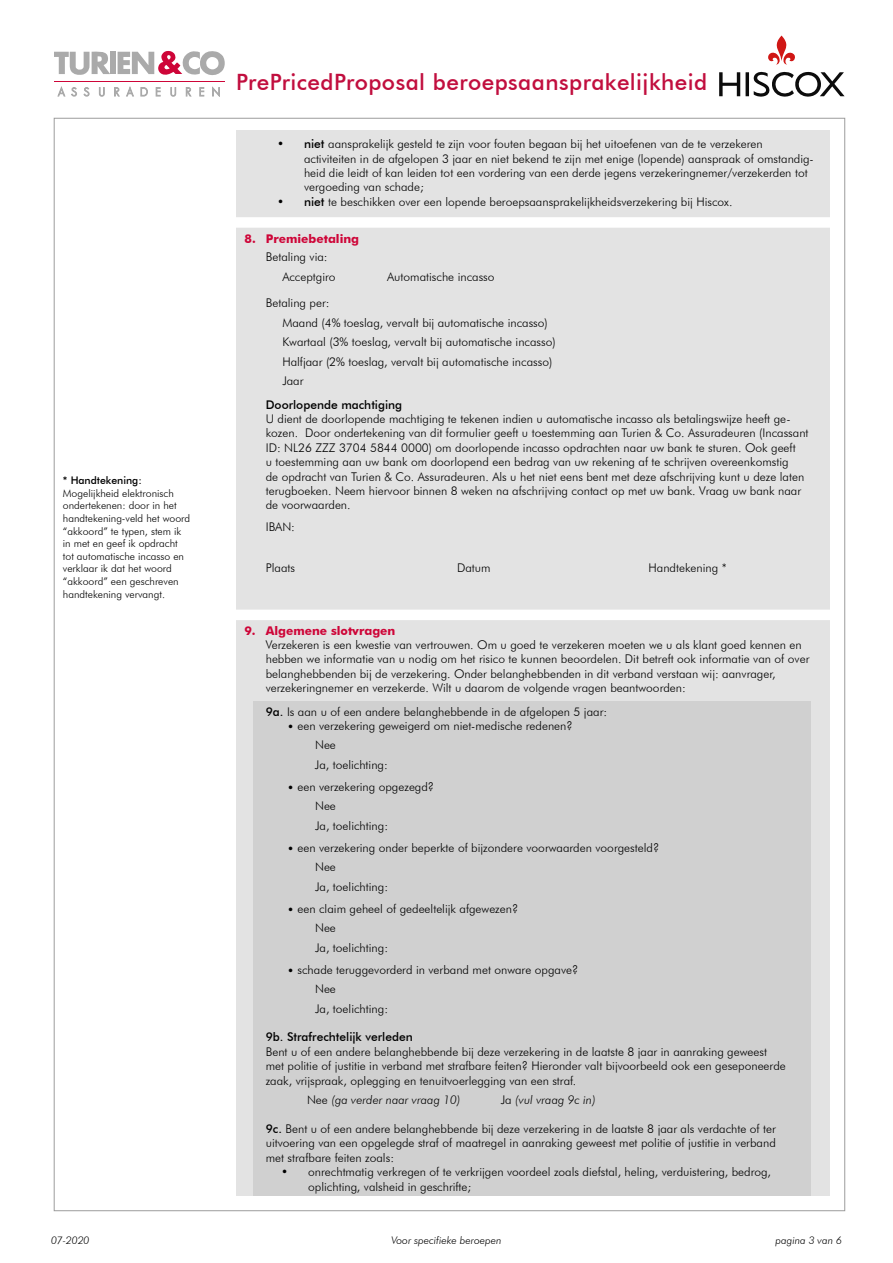
<style>
.page{position:relative;width:893px;height:1263px;background:#fff}
.page>*{position:absolute;margin:0;border:0;box-sizing:border-box;transform-origin:0 0}
.t1{font:500 22.5px "Futura BT";letter-spacing:.02em;color:#c10e3e}
.t2{font:300 12px/14.4px "Futura BT";color:#000}
.t3{font:500 12px "Futura BT";color:#000}
.t4{font:italic 300 12px "Futura BT";color:#000}
.t5{font:700 12px "Futura BT";color:#ce0538}
.t6{font:300 10.5px/12.6px "Futura BT";color:#000}
.t7{font:italic 300 10.5px "Futura BT";color:#000}
.t8{font:500 10.5px "Futura BT";color:#000}
.s1{font-weight:500}
.s2{font-style:normal}
</style>
<div class="page">
<div style="left:236px;top:131px;width:593px;height:1065px;background:#e3e3e3"></div>
<div style="left:254px;top:702px;width:557px;height:494px;background:#d0d0d0"></div>
<div style="left:110px;top:52px;width:5px;height:22px;background:#aaa"></div>
<svg style="left:118px;top:51px;width:107px;height:24px"></svg>
<svg style="left:54px;top:51px;width:56px;height:24px"></svg>
<svg style="left:58px;top:87px;width:7px;height:9px"></svg>
<svg style="left:71px;top:87px;width:6px;height:9px"></svg>
<svg style="left:84px;top:87px;width:5px;height:9px"></svg>
<svg style="left:99px;top:87px;width:6px;height:10px"></svg>
<svg style="left:114px;top:87px;width:6px;height:9px"></svg>
<svg style="left:126px;top:87px;width:8px;height:9px"></svg>
<svg style="left:141px;top:87px;width:7px;height:9px"></svg>
<svg style="left:156px;top:87px;width:4px;height:9px"></svg>
<svg style="left:170px;top:87px;width:6px;height:10px"></svg>
<svg style="left:186px;top:87px;width:5px;height:9px"></svg>
<svg style="left:199px;top:87px;width:5px;height:9px"></svg>
<svg style="left:212px;top:87px;width:8px;height:10px"></svg>
<hr style="left:54px;top:81px;width:171px;height:1px;background:#ce0538">
<svg style="left:719px;top:72px;width:21px;height:24px"></svg>
<svg style="left:746px;top:72px;width:98px;height:25px"></svg>
<svg style="left:768px;top:36px;width:27px;height:29px"></svg>
<div style="left:232px;top:217px;width:606px;height:11px;background:#fff"></div>
<div style="left:232px;top:610px;width:606px;height:10px;background:#fff"></div>
<p class="t8" style="left:63px;top:474px;width:80px">* Handtekening:</p>
<p class="t6" style="left:63px;top:487px;width:129px">Mogelijkheid elektronisch ondertekenen: door in het handtekening-veld het woord “akkoord” te typen, stem ik in met en geef ik opdracht tot automatische incasso en verklaar ik dat het woord “akkoord” een geschreven handtekening vervangt.</p>
<h1 class="t1" style="left:236px;top:68px;width:473px">PrePricedProposal beroepsaansprakelijkheid</h1>
<p class="t2" style="left:304px;top:137px;width:511px;text-indent:-27px">• <span class="s1">niet</span> aansprakelijk gesteld te zijn voor fouten begaan bij het uitoefenen van de te verzekeren activiteiten in de afgelopen 3 jaar en niet bekend te zijn met enige (lopende) aanspraak of omstandig&shy;heid die leidt of kan leiden tot een vordering van een derde jegens verzekeringnemer/verzekerden tot vergoeding van schade;</p>
<p class="t2" style="left:277px;top:194px;width:457px">• <span class="s1">niet</span> te beschikken over een lopende beroepsaansprakelijkheidsverzekering bij Hiscox.</p>
<p class="t5" style="left:244px;top:231px;width:116px">8. Premiebetaling</p>
<p class="t2" style="left:282px;top:247px;width:55px;line-height:19.5px;text-indent:-17px">Betaling via:<br>Acceptgiro</p>
<p class="t2" style="left:387px;top:269px;width:109px">Automatische incasso</p>
<p class="t2" style="left:282px;top:293px;width:275px;line-height:19.5px;text-indent:-17px">Betaling per:<br>Maand (4% toeslag, vervalt bij automatische incasso)<br>Kwartaal (3% toeslag, vervalt bij automatische incasso)<br>Halfjaar (2% toeslag, vervalt bij automatische incasso)<br>Jaar</p>
<p class="t3" style="left:266px;top:397px;width:138px">Doorlopende machtiging</p>
<p class="t2" style="left:266px;top:411px;width:544px">U dient de doorlopende machtiging te tekenen indien u automatische incasso als betalingswijze heeft ge&shy;kozen. Door ondertekening van dit formulier geeft u toestemming aan Turien &amp; Co. Assuradeuren (Incassant ID: NL26 ZZZ 3704 5844 0000) om doorlopende incasso opdrachten naar uw bank te sturen. Ook geeft<br>u toestemming aan uw bank om doorlopend een bedrag van uw rekening af te schrijven overeenkomstig<br>de opdracht van Turien &amp; Co. Assuradeuren. Als u het niet eens bent met deze afschrijving kunt u deze laten terugboeken. Neem hiervoor binnen 8 weken na afschrijving contact op met uw bank. Vraag uw bank naar de voorwaarden.</p>
<p class="t2" style="left:266px;top:520px;width:31px">IBAN:</p>
<p class="t2" style="left:266px;top:560px;width:31px">Plaats</p>
<p class="t2" style="left:457px;top:560px;width:35px">Datum</p>
<p class="t2" style="left:648px;top:560px;width:80px">Handtekening *</p>
<p class="t5" style="left:244px;top:623px;width:152px">9. Algemene slotvragen</p>
<p class="t2" style="left:266px;top:637px;width:545px">Verzekeren is een kwestie van vertrouwen. Om u goed te verzekeren moeten we u als klant goed kennen en hebben we informatie van u nodig om het risico te kunnen beoordelen. Dit betreft ook informatie van of over belanghebbenden bij de verzekering. Onder belanghebbenden in dit verband verstaan wij: aanvrager, verzekeringnemer en verzekerde. Wilt u daarom de volgende vragen beantwoorden:</p>
<p class="t2" style="left:266px;top:704px;width:343px"><span class="s1">9a.</span> Is aan u of een andere belanghebbende in de afgelopen 5 jaar:</p>
<p class="t2" style="left:315px;top:716px;width:259px;line-height:19.5px;text-indent:-28px">• een verzekering geweigerd om niet-medische redenen?<br>Nee<br>Ja, toelichting:</p>
<p class="t2" style="left:315px;top:777px;width:121px;line-height:19.5px;text-indent:-28px">• een verzekering opgezegd?<br>Nee<br>Ja, toelichting:</p>
<p class="t2" style="left:315px;top:838px;width:346px;line-height:19.5px;text-indent:-28px">• een verzekering onder beperkte of bijzondere voorwaarden voorgesteld?<br>Nee<br>Ja, toelichting:</p>
<p class="t2" style="left:315px;top:898px;width:205px;line-height:19.5px;text-indent:-28px">• een claim geheel of gedeeltelijk afgewezen?<br>Nee<br>Ja, toelichting:</p>
<p class="t2" style="left:315px;top:959px;width:265px;line-height:19.5px;text-indent:-28px">• schade teruggevorderd in verband met onware opgave?<br>Nee<br>Ja, toelichting:</p>
<p class="t3" style="left:266px;top:1030px;width:149px">9b. Strafrechtelijk verleden</p>
<p class="t2" style="left:266px;top:1044px;width:522px">Bent u of een andere belanghebbende bij deze verzekering in de laatste 8 jaar in aanraking geweest met politie of justitie in verband met strafbare feiten? Hieronder valt bijvoorbeeld ook een geseponeerde zaak, vrijspraak, oplegging en tenuitvoerlegging van een straf.</p>
<p class="t4" style="left:307px;top:1092px;width:155px"><span class="s2">Nee</span> (ga verder naar vraag 10)</p>
<p class="t4" style="left:501px;top:1092px;width:97px"><span class="s2">Ja</span> (vul vraag 9c in)</p>
<p class="t2" style="left:266px;top:1121px;width:512px;text-align:justify"><span class="s1">9c.</span> Bent u of een andere belanghebbende bij deze verzekering in de laatste 8 jaar als verdachte of ter uitvoering van een opgelegde straf of maatregel in aanraking geweest met politie of justitie in verband met strafbare feiten zoals:</p>
<p class="t2" style="left:308px;top:1164px;width:464px;text-indent:-27px">• onrechtmatig verkregen of te verkrijgen voordeel zoals diefstal, heling, verduistering, bedrog, oplichting, valsheid in geschrifte;</p>
<p class="t7" style="left:51px;top:1234px;width:40px">07-2020</p>
<p class="t7" style="left:391px;top:1234px;width:112px">Voor specifieke beroepen</p>
<p class="t7" style="left:775px;top:1234px;width:68px">pagina 3 van 6</p>
</div>
